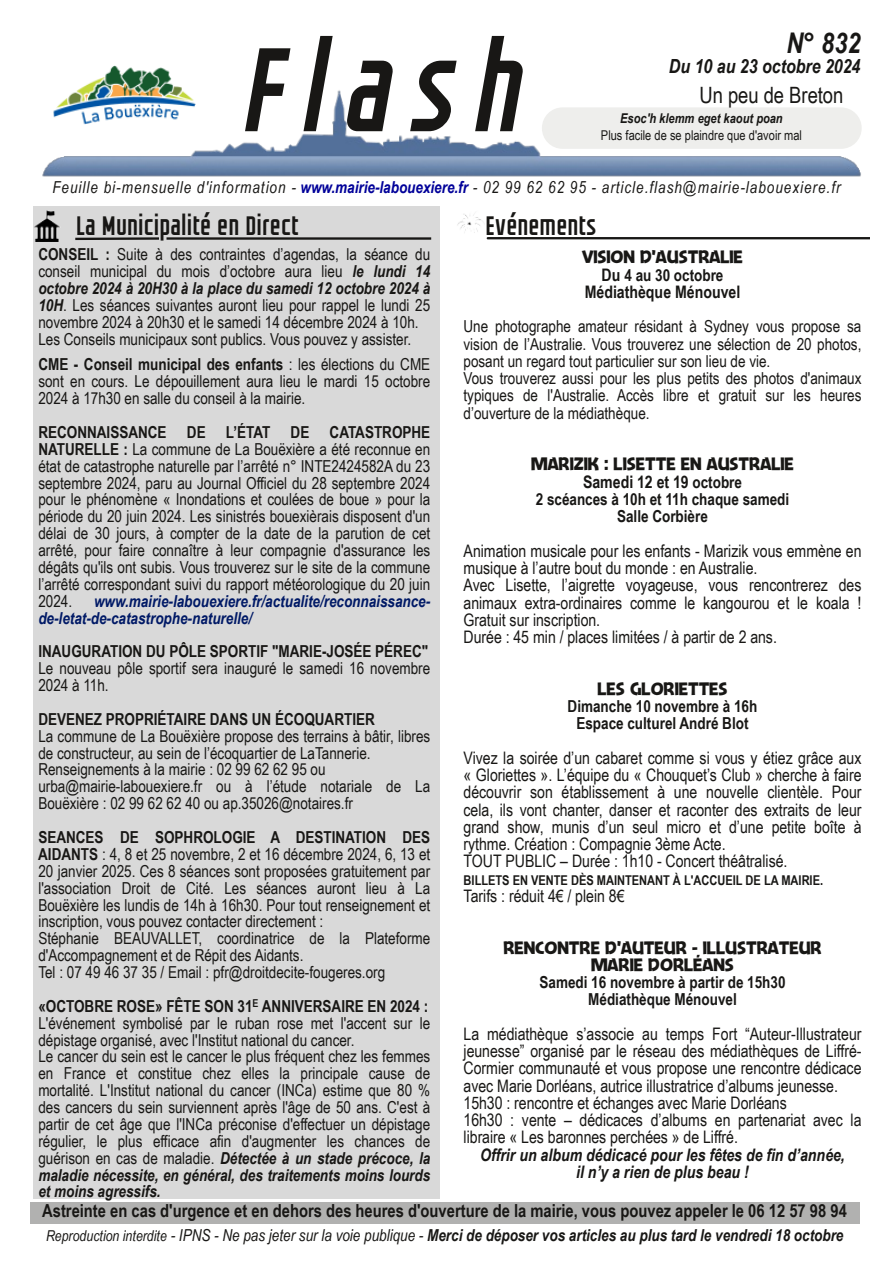
<style>
.page{position:relative;width:893px;height:1263px;background:#fff}
.page>*{position:absolute;margin:0;border:0;box-sizing:border-box;transform-origin:0 0}
.t1{font:italic 120px "GROTESKIA";letter-spacing:.145em;color:#181715}
.t2{font:italic 700 28.5px "Arial Narrow";color:#181715}
.t3{font:27px "GROTESKIA";color:#181715}
.t4{font:22.5px "Arial Narrow";letter-spacing:-.005em;color:#181715}
.t5{font:italic 700 19.5px "Arial Narrow";color:#181715}
.t6{font:18px/17.2px "Jengle Jungallery";color:#181715;text-align:center}
.t7{font:700 18px "Arial Narrow";color:#181715}
.t8{font:17.25px/17.2px "Arial Narrow";letter-spacing:-.005em;color:#181715}
.t9{font:italic 700 17.25px/17.2px "Arial Narrow";color:#181715;text-align:center}
.t10{font:700 17.25px "Arial Narrow";color:#181715}
.t11{font:16.5px/16.8px "Arial Narrow";color:#181715}
.t12{font:700 16.5px/17.2px "Arial Narrow";color:#181715;text-align:center}
.t13{font:italic 700 16.5px "Arial Narrow";color:#181715}
.t14{font:italic 16.5px "Arial Narrow";letter-spacing:.06em;color:#181715}
.t15{font:italic 700 16.5px/16.8px "Arial Narrow";color:#001966}
.t16{font:700 13.5px "Arial Narrow";color:#181715}
.t17{font:13.5px "Arial Narrow";color:#181715}
.t18{font:italic 700 13.5px "Arial Narrow";color:#181715}
.s1{font-weight:700;color:#009}
.s2{font-weight:700}
.s3{font-weight:700;font-style:italic}
.s4{font-size:17.25px}
.s5{font-size:16.5px}
.s6{font-weight:400;font-size:15px}
.s7{font-weight:400}
</style>
<div class="page">
<div style="left:33px;top:207px;width:406px;height:992px;background:#d9d9d9"></div>
<img style="left:42px;top:65px;width:819px;height:112px">
<img style="left:34px;top:210px;width:26px;height:32px">
<hr style="left:75px;top:237px;width:84px;height:3px;background:#181715">
<hr style="left:166px;top:237px;width:265px;height:3px;background:#181715">
<img style="left:53px;top:66px;width:143px;height:59px">
<div style="left:30px;top:1202px;width:830px;height:21px;background:#b1b1b0"></div>
<img style="left:457px;top:214px;width:30px;height:25px">
<hr style="left:488px;top:237px;width:382px;height:2px;background:#181715">
<div style="left:542px;top:107px;width:320px;height:42px;background:#eeeeec;border-radius:21px"></div>
<h1 class="t1" style="left:245px;top:41px;width:281px">Flash</h1>
<h2 class="t2" style="left:787px;top:26px;width:75px">N° 832</h2>
<p class="t5" style="left:669px;top:55px;width:193px">Du 10 au 23 octobre 2024</p>
<h3 class="t4" style="left:699px;top:82px;width:146px">Un peu de Breton</h3>
<p class="t18" style="left:620px;top:110px;width:164px">Esoc'h klemm eget kaout poan</p>
<p class="t17" style="left:601px;top:127px;width:203px">Plus facile de se plaindre que d'avoir mal</p>
<p class="t14" style="left:52px;top:177px;width:790px">Feuille bi-mensuelle d'information - <span class="s1">www.mairie-labouexiere.fr</span> - 02 99 62 62 95 - article.flash@mairie-labouexiere.fr</p>
<h3 class="t3" style="left:78px;top:215px;width:224px">La Municipalité en Direct</h3>
<h3 class="t3" style="left:487px;top:214px;width:112px">Evénements</h3>
<p class="t11" style="left:38px;top:246px;width:393px"><span class="s2">CONSEIL :</span> Suite à des contraintes d’agendas, la séance du conseil municipal du mois d’octobre aura lieu <span class="s3">le lundi 14 octobre 2024 à 20H30 à la place du samedi 12 octobre 2024 à 10H</span>. Les séances suivantes auront lieu pour rappel le lundi 25 novembre 2024 à 20h30 et le samedi 14 décembre 2024 à 10h.<br>Les Conseils municipaux sont publics. Vous pouvez y assister.</p>
<p class="t11" style="left:38px;top:356px;width:393px;text-align:justify"><span class="s2">CME - Conseil municipal des enfants</span> : les élections du CME sont en cours. Le dépouillement aura lieu le mardi 15 octobre 2024 à 17h30 en salle du conseil à la mairie.</p>
<p class="t11" style="left:38px;top:424px;width:393px;text-align:justify"><span class="s2">RECONNAISSANCE DE L’ÉTAT DE CATASTROPHE NATURELLE :</span> La commune de La Bouëxière a été reconnue en état de catastrophe naturelle par l’arrêté n° INTE2424582A du 23 septembre 2024, paru au Journal Officiel du 28 septembre 2024 pour le phénomène « Inondations et coulées de boue » pour la période du 20 juin 2024. Les sinistrés bouexièrais disposent d'un délai de 30 jours, à compter de la date de la parution de cet arrêté, pour faire connaître à leur compagnie d'assurance les dégâts qu'ils ont subis. Vous trouverez sur le site de la commune l’arrêté correspondant suivi du rapport météorologique du 20 juin 2024.</p>
<p class="t6" style="left:582px;top:249px;width:162px">VISION D'AUSTRALIE</p>
<p class="t12" style="left:602px;top:266px;width:123px"><span class="s4">Du</span> 4 au 30 octobre</p>
<p class="t10" style="left:585px;top:282px;width:157px">Médiathèque Ménouvel</p>
<p class="t11" style="left:464px;top:318px;width:399px;line-height:17.2px">Une photographe amateur résidant à Sydney vous propose sa vision de l’Australie. Vous trouverez une sélection de 20 photos, posant un regard tout particulier sur son lieu de vie.<br>Vous trouverez aussi pour les plus petits des photos d'animaux typiques de l'Australie. Accès libre et gratuit sur les heures d’ouverture de la médiathèque.</p>
<p class="t6" style="left:531px;top:456px;width:264px">MARIZIK : LISETTE EN AUSTRALIE</p>
<p class="t10" style="left:583px;top:472px;width:161px">Samedi 12 et 19 <span class="s5">octobre</span></p>
<p class="t12" style="left:536px;top:490px;width:255px">2 scéances à 10h et 11h chaque samedi<br>Salle Corbière</p>
<p class="t8" style="left:464px;top:542px;width:399px">Animation musicale pour les enfants - Marizik vous emmène en musique à l’autre bout du monde : en Australie.<br>Avec Lisette, l’aigrette voyageuse, vous rencontrerez des animaux extra-ordinaires comme le kangourou et le koala !<br>Gratuit sur inscription.<br>Durée : 45 min / places limitées / à partir de 2 ans.</p>
<p class="t6" style="left:597px;top:680px;width:132px">LES GLORIETTES</p>
<p class="t12" style="left:568px;top:697px;width:191px">Dimanche 10 novembre à 16h<br>Espace culturel André Blot</p>
<p class="t8" style="left:464px;top:749px;width:399px">Vivez la soirée d’un cabaret comme si vous y étiez grâce aux « Gloriettes ». L’équipe du « Chouquet’s Club » cherche à faire découvrir son établissement à une nouvelle clientèle. Pour cela, ils vont chanter, danser et raconter des extraits de leur grand show, munis d’un seul micro et d’une petite boîte à rythme. Création : Compagnie 3ème Acte.<br>TOUT PUBLIC – Durée : 1h10 - Concert théâtralisé.</p>
<p class="t16" style="left:464px;top:872px;width:361px">BILLETS EN VENTE DÈS MAINTENANT À L'ACCUEIL DE LA MAIRIE.</p>
<p class="t8" style="left:464px;top:887px;width:163px">Tarifs : réduit 4€ / plein 8€</p>
<p class="t6" style="left:503px;top:939px;width:320px">RENCONTRE D'AUTEUR - ILLUSTRATEUR<br>MARIE DORLÉANS</p>
<p class="t12" style="left:539px;top:973px;width:248px">Samedi 16 novembre à partir de 15h30<br>Médiathèque Ménouvel</p>
<p class="t8" style="left:464px;top:1025px;width:399px">La médiathèque s’associe au temps Fort “Auteur-Illustrateur jeunesse” organisé par le réseau des médiathèques de Liffré-Cormier communauté et vous propose une rencontre dédicace avec Marie Dorléans, autrice illustratrice d’albums jeunesse.<br>15h30 : rencontre et échanges avec Marie Dorléans<br>16h30 : vente – dédicaces d’albums en partenariat avec la libraire « Les baronnes perchées » de Liffré.</p>
<p class="t9" style="left:480px;top:1146px;width:366px">Offrir un album dédicacé pour les fêtes de fin d’année, il n’y a rien de plus beau !</p>
<p class="t15" style="left:38px;top:592px;width:393px;text-indent:56px">www.mairie-labouexiere.fr/actualite/reconnaissance&shy;de-letat-de-catastrophe-naturelle/</p>
<p class="t12" style="left:38px;top:643px;width:391px">INAUGURATION DU PÔLE SPORTIF "MARIE-JOSÉE PÉREC"</p>
<p class="t11" style="left:38px;top:660px;width:393px">Le nouveau pôle sportif sera inauguré le samedi 16 novembre<br>2024 à 11h.</p>
<p class="t12" style="left:38px;top:710px;width:338px">DEVENEZ PROPRIÉTAIRE DANS UN ÉCOQUARTIER</p>
<p class="t11" style="left:38px;top:727px;width:393px">La commune de La Bouëxière propose des terrains à bâtir, libres de constructeur, au sein de l’écoquartier de LaTannerie.<br>Renseignements à la mairie : 02 99 62 62 95 ou urba@mairie-labouexiere.fr ou à l’étude notariale de La Bouëxière : 02 99 62 62 40 ou ap.35026@notaires.fr</p>
<p class="t11" style="left:38px;top:829px;width:394px"><span class="s2">SEANCES DE SOPHROLOGIE A DESTINATION DES AIDANTS</span> : 4, 8 et 25 novembre, 2 et 16 décembre 2024, 6, 13 et 20 janvier 2025. Ces 8 séances sont proposées gratuitement par l'association Droit de Cité. Les séances auront lieu à La Bouëxière les lundis de 14h à 16h30. Pour tout renseignement et inscription, vous pouvez contacter directement :<br>Stéphanie BEAUVALLET, coordinatrice de la Plateforme d'Accompagnement et de Répit des Aidants.<br>Tel : 07 49 46 37 35 / Email : pfr@droitdecite-fougeres.org</p>
<p class="t11" style="left:38px;top:997px;width:393px"><span class="s2">«OCTOBRE ROSE» FÊTE SON 31</span><sup>E</sup> <span class="s2">ANNIVERSAIRE EN 2024 :<br></span>L'événement symbolisé par le ruban rose met l'accent sur le dépistage organisé, avec l'Institut national du cancer.<br>Le cancer du sein est le cancer le plus fréquent chez les femmes en France et constitue chez elles la principale cause de mortalité. L'Institut national du cancer (INCa) estime que 80 % des cancers du sein surviennent après l'âge de 50 ans. C'est à partir de cet âge que l'INCa préconise d'effectuer un dépistage régulier, le plus efficace afin d'augmenter les chances de guérison en cas de maladie. <span class="s3">Détectée à un stade précoce, la maladie nécessite, en général, des traitements moins lourds et moins agressifs.</span></p>
<p class="t7" style="left:42px;top:1200px;width:806px">Astreinte en cas d'urgence et en dehors des heures d'ouverture de la mairie, vous pouvez appeler le 06 12 57 98 94</p>
<p class="t13" style="left:46px;top:1225px;width:799px"><span class="s6">Reproduction interdite</span> <span class="s7">- IPNS - Ne pas jeter sur la voie publique -</span> Merci de déposer vos articles au plus tard le vendredi 18 octobre</p>
</div>
